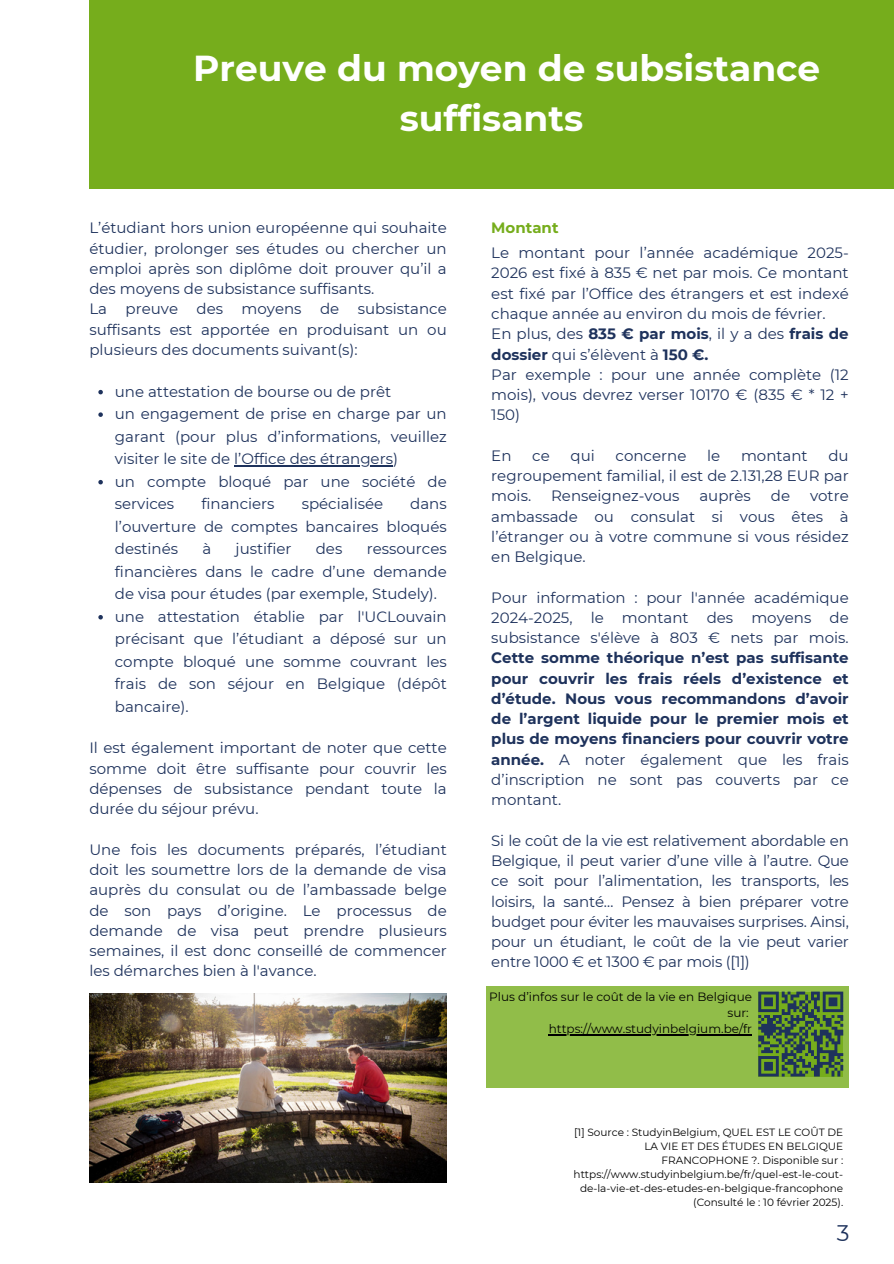
<style>
.page{position:relative;width:894px;height:1264px;background:#fff}
.page>*{position:absolute;margin:0;border:0;box-sizing:border-box;transform-origin:0 0}
.t1{font:700 36px/49.5px "Montserrat";color:#fff}
.t2{font:22.5px "Montserrat";color:#1e325c}
.t3{font:15px/20.2px "Montserrat";color:#1e325c;text-align:justify}
.t4{font:700 15px/20.2px "Montserrat";color:#1e325c;text-align:justify}
.t5{font:12px/16px "Montserrat";color:#000;text-align:right}
.t6{font:10.5px/14px "Montserrat";color:#000;text-align:right}
.s1{font-weight:700;color:#76ad1c}
.s2{font-weight:700}
.s3{font-weight:400}
</style>
<div class="page">
<div style="left:89px;top:0;width:804px;height:189px;background:#76ad1c"></div>
<img style="left:89px;top:993px;width:357px;height:189px">
<div style="left:486px;top:986px;width:362px;height:101px;background:#91bd49"></div>
<svg style="left:98px;top:390px;width:5px;height:4px"></svg>
<svg style="left:98px;top:412px;width:5px;height:5px"></svg>
<hr style="left:234px;top:465px;width:159px;height:1px;background:#1e325c">
<svg style="left:98px;top:480px;width:5px;height:4px"></svg>
<svg style="left:98px;top:615px;width:5px;height:4px"></svg>
<hr style="left:548px;top:1034px;width:203px;height:1px;background:#000">
<svg style="left:758px;top:991px;width:85px;height:85px;background:#476c3d"></svg>
<h1 class="t1" style="left:399px;top:43px;width:422px;text-indent:-206px">Preuve du moyen de subsistance suffisants</h1>
<h3 class="t3" style="left:89px;top:218px;width:359px;text-align:left">L’étudiant hors union européenne qui souhaite étudier, prolonger ses études ou chercher un emploi après son diplôme doit prouver qu’il a des moyens de subsistance suffisants.<br>La preuve des moyens de subsistance suffisants est apportée en produisant un ou plusieurs des documents suivant(s):</h3>
<p class="t3" style="left:115px;top:381px;width:278px">une attestation de bourse ou de prêt</p>
<p class="t3" style="left:115px;top:402px;width:333px;line-height:22.5px">un engagement de prise en charge par un garant (pour plus d’informations, veuillez visiter le site de l’Office des étrangers)</p>
<p class="t3" style="left:115px;top:470px;width:333px;line-height:22.5px">un compte bloqué par une société de services</p>
<p class="t3" style="left:201px;top:493px;width:75px">financiers</p>
<p class="t3" style="left:301px;top:493px;width:83px">spécialisée</p>
<p class="t3" style="left:115px;top:492px;width:333px;line-height:22.5px;text-align:right">dans<br>l’ouverture de comptes bancaires bloqués</p>
<p class="t3" style="left:115px;top:538px;width:65px">destinés</p>
<p class="t3" style="left:202px;top:538px;width:10px">à</p>
<p class="t3" style="left:235px;top:538px;width:57px">justifier</p>
<p class="t3" style="left:316px;top:538px;width:28px">des</p>
<p class="t3" style="left:115px;top:537px;width:333px;line-height:22.5px;text-align:left;text-indent:252px">ressources financières dans le cadre d’une demande de visa pour études (par exemple, Studely). une attestation établie par l'UCLouvain précisant que l’étudiant a déposé sur un compte bloqué une somme couvrant les</p>
<h3 class="t3" style="left:115px;top:672px;width:333px;line-height:22.5px">frais de son séjour en Belgique (dépôt bancaire).</h3>
<h3 class="t3" style="left:89px;top:738px;width:359px">Il est également important de noter que cette somme doit être suffisante pour couvrir les dépenses de subsistance pendant toute la</h3>
<h3 class="t3" style="left:89px;top:798px;width:171px">durée du séjour prévu.</h3>
<h3 class="t3" style="left:89px;top:839px;width:359px">Une fois les documents préparés, l’étudiant doit les soumettre lors de la demande de visa auprès du consulat ou de l’ambassade belge</h3>
<p class="t3" style="left:89px;top:900px;width:359px">de son pays d’origine. Le processus de demande de visa peut prendre plusieurs semaines, il est donc conseillé de commencer les démarches bien à l'avance.</p>
<h3 class="t3" style="left:491px;top:216px;width:359px;line-height:24.8px"><span class="s1">Montant<br></span>Le montant pour l’année académique 2025-</h3>
<h3 class="t3" style="left:491px;top:263px;width:359px;text-align:left">2026 est fixé à 835 € net par mois. Ce montant est fixé par l’Office des étrangers et est indexé chaque année au environ du mois de février.<br>En plus, des <span class="s2">835 € par mois</span>, il y a des <span class="s2">frais de dossier</span> qui s’élèvent à <span class="s2">150 €.<br></span>Par exemple : pour une année complète (12 mois), vous devrez verser 10170 € (835 € * 12 + 150)</h3>
<h3 class="t3" style="left:491px;top:445px;width:22px">En</h3>
<h3 class="t3" style="left:532px;top:445px;width:19px">ce</h3>
<h3 class="t3" style="left:570px;top:445px;width:26px">qui</h3>
<h3 class="t3" style="left:615px;top:445px;width:72px">concerne</h3>
<h3 class="t3" style="left:707px;top:445px;width:15px">le</h3>
<h3 class="t3" style="left:740px;top:445px;width:68px">montant</h3>
<h3 class="t3" style="left:491px;top:445px;width:359px;text-indent:337px">du regroupement familial, il est de 2.131,28 EUR par mois.</h3>
<h3 class="t3" style="left:551px;top:486px;width:130px">Renseignez-vous</h3>
<h3 class="t3" style="left:699px;top:486px;width:53px">auprès</h3>
<h3 class="t3" style="left:770px;top:486px;width:21px">de</h3>
<h3 class="t3" style="left:491px;top:486px;width:359px;text-indent:318px">votre ambassade ou consulat si vous êtes à l’étranger ou à votre commune si vous résidez en Belgique.</h3>
<h3 class="t4" style="left:491px;top:587px;width:359px"><span class="s3">Pour information : pour l'année académique 2024-2025, le montant des moyens de subsistance s'élève à 803 € nets par mois.<br></span>Cette somme théorique n’est pas suffisante pour couvrir les frais réels d’existence et d’étude. Nous vous recommandons d’avoir de l’argent liquide pour le premier mois et plus de moyens financiers pour couvrir votre année. <span class="s3">A noter également que les frais d’inscription ne sont pas couverts par ce montant.</span></h3>
<h3 class="t3" style="left:491px;top:830px;width:359px">Si le coût de la vie est relativement abordable en Belgique, il peut varier d’une ville à l’autre. Que ce soit pour l’alimentation, les transports, les loisirs, la santé… Pensez à bien préparer votre budget pour éviter les mauvaises surprises. Ainsi, pour un étudiant, le coût de la vie peut varier entre 1000 € et 1300 € par mois ([1])</h3>
<p class="t5" style="left:489px;top:989px;width:264px">Plus d’infos sur le coût de la vie en Belgique sur:</p>
<p class="t5" style="left:548px;top:1021px;width:205px">https://www.studyinbelgium.be/fr</p>
<h4 class="t6" style="left:573px;top:1125px;width:271px">[1] Source : StudyinBelgium, QUEL EST LE COÛT DE LA VIE ET DES ÉTUDES EN BELGIQUE FRANCOPHONE ?. Disponible sur : https://www.studyinbelgium.be/fr/quel-est-le-cout&shy;de-la-vie-et-des-etudes-en-belgique-francophone (Consulté le : 10 février 2025).</h4>
<h2 class="t2" style="left:836px;top:1219px;width:14px">3</h2>
</div>
